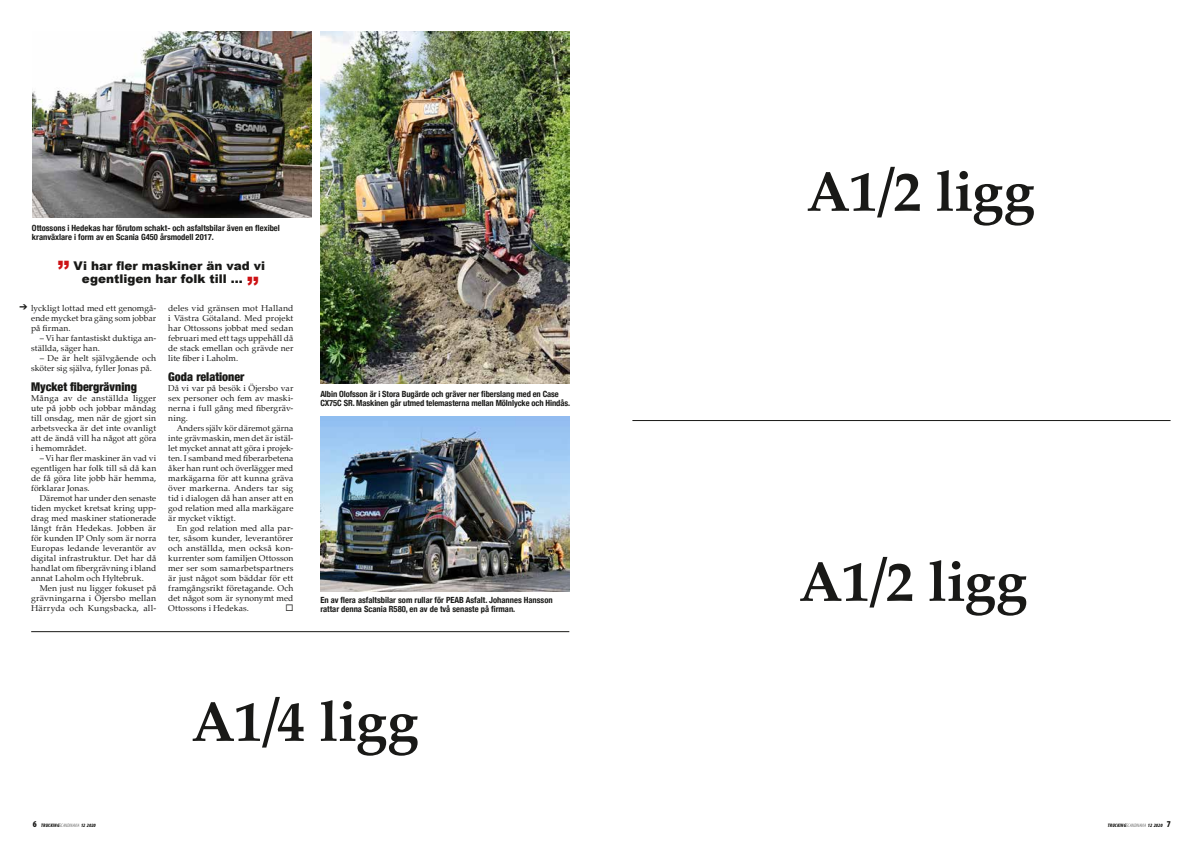
<style>
.page{position:relative;width:1202px;height:842px;background:#fff}
.page>*{position:absolute;margin:0;border:0;box-sizing:border-box;transform-origin:0 0}
.t1{font:700 56.5px "Palatino";letter-spacing:-.01em;color:#191917}
.t2{font:900 21px "Arial";color:#cd1215}
.t3{font:900 12px/13px "Arial";color:#191917}
.t4{font:900 condensed 12px "Helvetica Neue";color:#191917}
.t5{font:8.5px/10px "Palatino";letter-spacing:.01em;color:#191917;text-align:justify}
.t6{font:700 condensed 8.5px/9px "Helvetica Neue";color:#191917}
.t7{font:italic 900 condensed 5px "Myriad Pro";letter-spacing:.02em;color:#191917}
.s1{font-style:normal;font-size:9px}
.s2{font-weight:300}
</style>
<div class="page">
<img style="left:320px;top:31px;width:249px;height:353px">
<img style="left:320px;top:416px;width:249px;height:175px">
<img style="left:32px;top:31px;width:280px;height:187px">
<hr style="left:31px;top:631px;width:538px;height:1px;background:#191917">
<hr style="left:632px;top:420px;width:538px;height:1px;background:#191917">
<p class="t6" style="left:32px;top:223px;width:249px">Ottossons i Hedekas har förutom schakt- och asfaltsbilar även en flexibel kranväxlare i form av en Scania G450 årsmodell 2017.</p>
<h2 class="t2" style="left:57px;top:243px;width:14px">,,</h2>
<h3 class="t3" style="left:82px;top:259px;width:185px;text-indent:-8px">Vi har fler maskiner än vad vi egentligen har folk till ...</h3>
<h2 class="t2" style="left:247px;top:258px;width:14px">,,</h2>
<p class="t5" style="left:31px;top:303px;width:127px">lyckligt lottad med ett genomgå&shy;ende mycket bra gäng som jobbar på firman.</p>
<p class="t5" style="left:31px;top:333px;width:127px;text-indent:9px">– Vi har fantastiskt duktiga an&shy;ställda, säger han.</p>
<p class="t5" style="left:31px;top:353px;width:127px;text-indent:9px">– De är helt självgående och sköter sig själva, fyller Jonas på.</p>
<h3 class="t4" style="left:31px;top:377px;width:107px">Mycket fibergrävning</h3>
<p class="t5" style="left:31px;top:393px;width:127px">Många av de anställda ligger ute på jobb och jobbar måndag till onsdag, men när de gjort sin arbetsvecka är det inte ovanligt att de ändå vill ha något att göra i hemområdet.</p>
<p class="t5" style="left:31px;top:453px;width:127px;text-indent:9px">– Vi har fler maskiner än vad vi egentligen har folk till så då kan de få göra lite jobb här hemma, förklarar Jonas.</p>
<p class="t5" style="left:31px;top:493px;width:127px;text-indent:9px">Däremot har under den senaste tiden mycket kretsat kring upp&shy;drag med maskiner stationerade långt från Hedekas. Jobben är för kunden IP Only som är norra Europas ledande leverantör av digital infrastruktur. Det har då handlat om fibergrävning i bland annat Laholm och Hyltebruk.</p>
<p class="t5" style="left:31px;top:583px;width:127px;text-indent:9px">Men just nu ligger fokuset på grävningarna i Öjersbo mellan Härryda och Kungsbacka, all-</p>
<p class="t5" style="left:168px;top:303px;width:127px">deles vid gränsen mot Halland i Västra Götaland. Med projekt har Ottossons jobbat med sedan februari med ett tags uppehåll då de stack emellan och grävde ner lite fiber i Laholm.</p>
<h3 class="t4" style="left:168px;top:367px;width:78px">Goda relationer</h3>
<p class="t5" style="left:168px;top:383px;width:127px">Då vi var på besök i Öjersbo var sex personer och fem av maski&shy;nerna i full gång med fibergräv&shy;ning.</p>
<p class="t5" style="left:168px;top:423px;width:127px;text-indent:9px">Anders själv kör däremot gärna inte grävmaskin, men det är istäl&shy;let mycket annat att göra i projek&shy;ten. I samband med fiberarbetena åker han runt och överlägger med markägarna för att kunna gräva över markerna. Anders tar sig tid i dialogen då han anser att en god relation med alla markägare är mycket viktigt.</p>
<p class="t5" style="left:168px;top:523px;width:127px;text-indent:9px">En god relation med alla par&shy;ter, såsom kunder, leverantörer och anställda, men också kon&shy;kurrenter som familjen Ottosson mer ser som samarbetspartners är just något som bäddar för ett framgångsrikt företagande. Och det något som är synonymt med Ottossons i Hedekas.</p>
<p class="t6" style="left:320px;top:389px;width:251px">Albin Olofsson är i Stora Bugärde och gräver ner fiberslang med en Case<br>CX75C SR. Maskinen går utmed telemasterna mellan Mölnlycke och Hindås.</p>
<p class="t6" style="left:320px;top:595px;width:234px">En av flera asfaltsbilar som rullar för PEAB Asfalt. Johannes Hansson rattar denna Scania R580, en av de två senaste på firman.</p>
<h1 class="t1" style="left:191px;top:673px;width:228px">A1/4 ligg</h1>
<h1 class="t1" style="left:806px;top:143px;width:230px">A1/2 ligg</h1>
<h1 class="t1" style="left:799px;top:533px;width:230px">A1/2 ligg</h1>
<p class="t7" style="left:33px;top:823px;width:65px"><span class="s1">6</span> TRUCKING<span class="s2">SCANDINAVIA</span> 12 2020</p>
<p class="t7" style="left:1108px;top:822px;width:64px">TRUCKING<span class="s2">SCANDINAVIA</span> 12 2020 <span class="s1">7</span></p>
</div>
